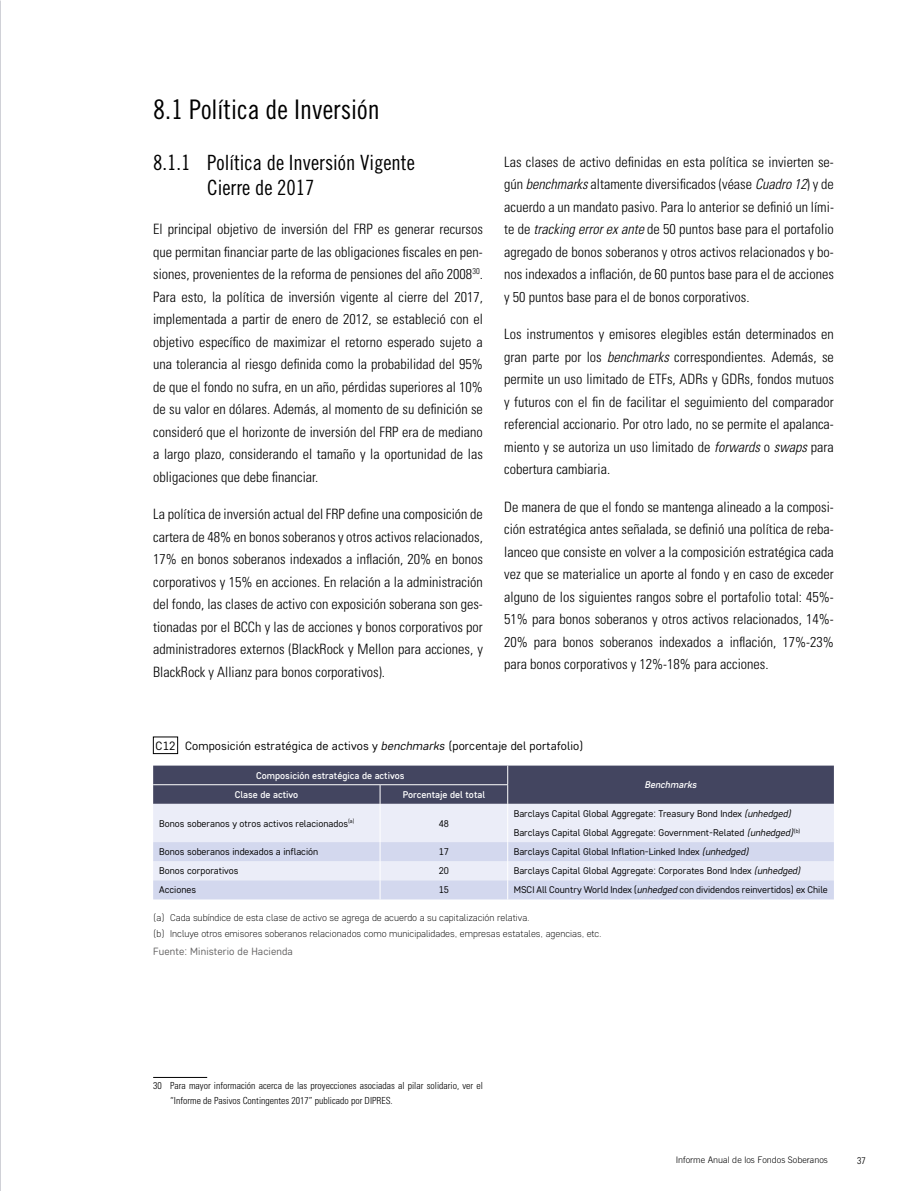
<style>
.page{position:relative;width:919px;height:1191px;background:#fff}
.page>*{position:absolute;margin:0;border:0;box-sizing:border-box;transform-origin:0 0}
.t1{font:27px "Trade Gothic LT Std Cn 18";color:#000}
.t2{font:21px/25.5px "Trade Gothic LT Std Cn 18";color:#000}
.t3{font:300 condensed 14.25px/22.5px "Univers LT Std";color:#000;text-align:justify}
.t4{font:12px "Core Sans DS35";letter-spacing:.01em;color:#000}
.t5{font:10.5px "Core Sans DS35";letter-spacing:.01em;color:#646363}
.t6{font:9.75px/19px "Core Sans DS35";color:#000}
.t7{font:300 9.75px/15.9px "Core Sans DS25";color:#000}
.t8{font:300 condensed 9.75px/15px "Univers LT Std";color:#000}
.t9{font:500 9.75px "Core Sans DS45";color:#fff}
.t10{font:italic 500 9.75px "Core Sans DS45";color:#fff}
.t11{font:300 9px "Trade Gothic LT Std";color:#000}
.s1{font-style:italic}
</style>
<div class="page">
<hr style="left:153px;top:1077px;width:54px;height:1px;background:#000">
<div style="left:153px;top:736px;width:25px;height:18px;border:1px solid #000"></div>
<svg style="left:153px;top:765px;width:680px;height:134px;background:#b5b8ca"></svg>
<hr style="left:153px;top:784px;width:227px;height:1px;background:#fff">
<hr style="left:380px;top:784px;width:128px;height:1px;background:#fff">
<h1 class="t1" style="left:153px;top:93px;width:228px">8.1 Política de Inversión</h1>
<h2 class="t2" style="left:207px;top:149px;width:209px;text-indent:-54px">8.1.1 Política de Inversión Vigente<br>Cierre de 2017</h2>
<p class="t3" style="left:153px;top:218px;width:331px">El principal objetivo de inversión del FRP es generar recursos que permitan financiar parte de las obligaciones fiscales en pen&shy;siones, provenientes de la reforma de pensiones del año 2008<sup>30</sup>.<br>Para esto, la política de inversión vigente al cierre del 2017, implementada a partir de enero de 2012, se estableció con el objetivo específico de maximizar el retorno esperado sujeto a una tolerancia al riesgo definida como la probabilidad del 95% de que el fondo no sufra, en un año, pérdidas superiores al 10% de su valor en dólares. Además, al momento de su definición se consideró que el horizonte de inversión del FRP era de mediano a largo plazo, considerando el tamaño y la oportunidad de las obligaciones que debe financiar.</p>
<p class="t3" style="left:153px;top:503px;width:331px">La política de inversión actual del FRP define una composición de cartera de 48% en bonos soberanos y otros activos relacionados, 17% en bonos soberanos indexados a inflación, 20% en bonos corporativos y 15% en acciones. En relación a la administración del fondo, las clases de activo con exposición soberana son ges&shy;tionadas por el BCCh y las de acciones y bonos corporativos por administradores externos (BlackRock y Mellon para acciones, y BlackRock y Allianz para bonos corporativos).</p>
<p class="t3" style="left:504px;top:150px;width:331px">Las clases de activo definidas en esta política se invierten se&shy;gún <span class="s1">benchmarks</span> altamente diversificados (véase <span class="s1">Cuadro 12</span>) y de acuerdo a un mandato pasivo. Para lo anterior se definió un lími&shy;te de <span class="s1">tracking error ex ante</span> de 50 puntos base para el portafolio agregado de bonos soberanos y otros activos relacionados y bo&shy;nos indexados a inflación, de 60 puntos base para el de acciones y 50 puntos base para el de bonos corporativos.</p>
<p class="t3" style="left:504px;top:323px;width:331px">Los instrumentos y emisores elegibles están determinados en gran parte por los <span class="s1">benchmarks</span> correspondientes. Además, se permite un uso limitado de ETFs, ADRs y GDRs, fondos mutuos y futuros con el fin de facilitar el seguimiento del comparador referencial accionario. Por otro lado, no se permite el apalanca&shy;miento y se autoriza un uso limitado de <span class="s1">forwards</span> o <span class="s1">swaps</span> para cobertura cambiaria.</p>
<p class="t3" style="left:504px;top:495px;width:331px">De manera de que el fondo se mantenga alineado a la composi&shy;ción estratégica antes señalada, se definió una política de reba&shy;lanceo que consiste en volver a la composición estratégica cada vez que se materialice un aporte al fondo y en caso de exceder alguno de los siguientes rangos sobre el portafolio total: 45%- 51% para bonos soberanos y otros activos relacionados, 14%- 20% para bonos soberanos indexados a inflación, 17%-23% para bonos corporativos y 12%-18% para acciones.</p>
<p class="t4" style="left:156px;top:738px;width:429px">C12 Composición estratégica de activos y <span class="s1">benchmarks</span> (porcentaje del portafolio)</p>
<p class="t9" style="left:256px;top:769px;width:150px">Composición estratégica de activos</p>
<p class="t10" style="left:644px;top:778px;width:54px">Benchmarks</p>
<p class="t9" style="left:235px;top:788px;width:65px">Clase de activo</p>
<p class="t9" style="left:402px;top:788px;width:84px">Porcentaje del total</p>
<p class="t6" style="left:159px;top:813px;width:197px">Bonos soberanos y otros activos relacionados<sup>(a)</sup></p>
<p class="t6" style="left:439px;top:813px;width:12px">48</p>
<p class="t6" style="left:513px;top:803px;width:288px">Barclays Capital Global Aggregate: Treasury Bond Index <span class="s1">(unhedged)<br></span>Barclays Capital Global Aggregate: Government-Related <span class="s1">(unhedged)</span><sup>(b)</sup></p>
<p class="t6" style="left:159px;top:842px;width:161px">Bonos soberanos indexados a inflación</p>
<p class="t6" style="left:439px;top:842px;width:12px">17</p>
<p class="t6" style="left:513px;top:842px;width:237px">Barclays Capital Global Inflation-Linked Index <span class="s1">(unhedged)</span></p>
<p class="t6" style="left:159px;top:861px;width:81px">Bonos corporativos</p>
<p class="t6" style="left:439px;top:861px;width:12px">20</p>
<p class="t6" style="left:513px;top:861px;width:288px">Barclays Capital Global Aggregate: Corporates Bond Index <span class="s1">(unhedged)</span></p>
<p class="t6" style="left:159px;top:880px;width:38px">Acciones</p>
<p class="t6" style="left:439px;top:880px;width:12px">15</p>
<p class="t6" style="left:513px;top:880px;width:316px">MSCI All Country World Index (<span class="s1">unhedged</span> con dividendos reinvertidos) ex Chile</p>
<p class="t7" style="left:153px;top:909px;width:450px">(a) Cada subíndice de esta clase de activo se agrega de acuerdo a su capitalización relativa.<br>(b) Incluye otros emisores soberanos relacionados como municipalidades, empresas estatales, agencias, etc.</p>
<p class="t5" style="left:153px;top:944px;width:141px">Fuente: Ministerio de Hacienda</p>
<p class="t8" style="left:170px;top:1078px;width:314px;text-indent:-17px">30 Para mayor información acerca de las proyecciones asociadas al pilar solidario, ver el “Informe de Pasivos Contingentes 2017” publicado por DIPRES.</p>
<p class="t11" style="left:675px;top:1154px;width:154px">Informe Anual de los Fondos Soberanos</p>
<p class="t8" style="left:857px;top:1153px;width:10px">37</p>
</div>
